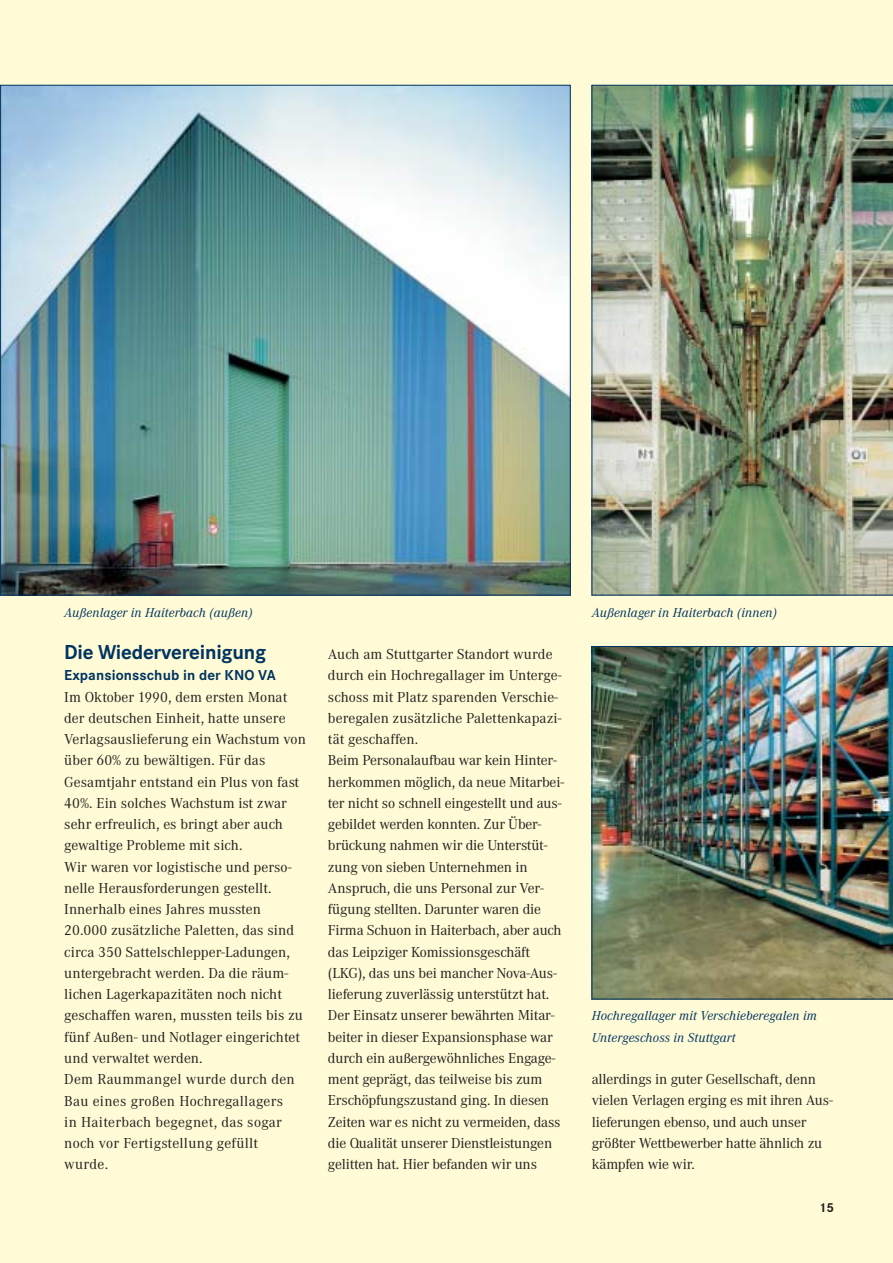
<style>
.page{position:relative;width:893px;height:1263px;background:#fff}
.page>*{position:absolute;margin:0;border:0;box-sizing:border-box;transform-origin:0 0}
.t1{font:700 21px "Corporate S";letter-spacing:-.01em;color:#003461}
.t2{font:15px/21.3px "Corporate A";letter-spacing:-.01em;color:#231f1f}
.t3{font:700 15px "Corporate S";letter-spacing:.005em;color:#003461}
.t4{font:italic 13.5px/21.3px "Corporate A";letter-spacing:.01em;color:#003461}
.t5{font:700 13.5px "Corporate S";color:#231f1f}
</style>
<div class="page">
<div style="left:0;top:0;width:892px;height:1263px;background:#fffbd6"></div>
<img style="left:2px;top:87px;width:566px;height:506px">
<img style="left:591px;top:85px;width:301px;height:510px">
<img style="left:591px;top:646px;width:301px;height:353px">
<p class="t4" style="left:64px;top:603px;width:190px">Außenlager in Haiterbach (außen)</p>
<p class="t4" style="left:591px;top:603px;width:187px">Außenlager in Haiterbach (innen)</p>
<h1 class="t1" style="left:64px;top:645px;width:203px">Die Wiedervereinigung</h1>
<p class="t3" style="left:64px;top:670px;width:213px">Expansionsschub in der KNO VA</p>
<p class="t2" style="left:64px;top:688px;width:243px">Im Oktober 1990, dem ersten Monat der deutschen Einheit, hatte unsere Verlagsauslieferung ein Wachstum von über 60% zu bewältigen. Für das Gesamtjahr entstand ein Plus von fast 40%. Ein solches Wachstum ist zwar sehr erfreulich, es bringt aber auch gewaltige Probleme mit sich.<br>Wir waren vor logistische und perso&shy;nelle Herausforderungen gestellt.<br>Innerhalb eines Jahres mussten 20.000 zusätzliche Paletten, das sind circa 350 Sattelschlepper-Ladungen, untergebracht werden. Da die räum&shy;lichen Lagerkapazitäten noch nicht geschaffen waren, mussten teils bis zu fünf Außen- und Notlager eingerichtet und verwaltet werden.<br>Dem Raummangel wurde durch den Bau eines großen Hochregallagers<br>in Haiterbach begegnet, das sogar noch vor Fertigstellung gefüllt wurde.</p>
<p class="t2" style="left:328px;top:645px;width:238px">Auch am Stuttgarter Standort wurde durch ein Hochregallager im Unterge&shy;schoss mit Platz sparenden Verschie&shy;beregalen zusätzliche Palettenkapazi&shy;tät geschaffen.<br>Beim Personalaufbau war kein Hinter&shy;herkommen möglich, da neue Mitarbei&shy;ter nicht so schnell eingestellt und aus&shy;gebildet werden konnten. Zur Über&shy;brückung nahmen wir die Unterstüt&shy;zung von sieben Unternehmen in Anspruch, die uns Personal zur Ver&shy;fügung stellten. Darunter waren die Firma Schuon in Haiterbach, aber auch das Leipziger Komissionsgeschäft (LKG), das uns bei mancher Nova-Aus&shy;lieferung zuverlässig unterstützt hat.<br>Der Einsatz unserer bewährten Mitar&shy;beiter in dieser Expansionsphase war durch ein außergewöhnliches Engage&shy;ment geprägt, das teilweise bis zum Erschöpfungszustand ging. In diesen Zeiten war es nicht zu vermeiden, dass die Qualität unserer Dienstleistungen gelitten hat. Hier befanden wir uns</p>
<p class="t4" style="left:591px;top:1007px;width:226px">Hochregallager mit Verschieberegalen im<br>Untergeschoss in Stuttgart</p>
<p class="t2" style="left:591px;top:1070px;width:243px">allerdings in guter Gesellschaft, denn vielen Verlagen erging es mit ihren Aus&shy;lieferungen ebenso, und auch unser größter Wettbewerber hatte ähnlich zu kämpfen wie wir.</p>
<p class="t5" style="left:818px;top:1203px;width:17px">15</p>
</div>
